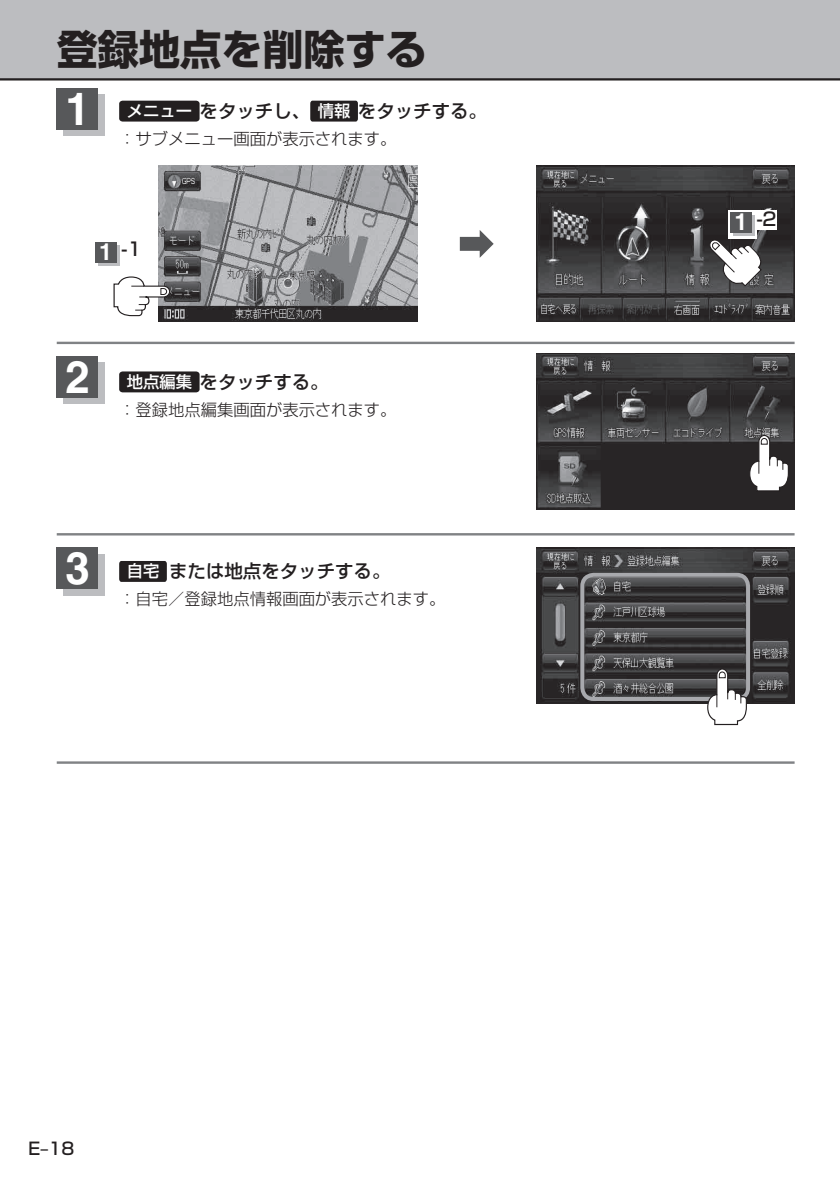
<style>
.page{position:relative;width:840px;height:1191px;background:#fff}
.page>*{position:absolute;margin:0;border:0;box-sizing:border-box;transform-origin:0 0}
.t1{font:700 45.2px "Helvetica";color:#fff}
.t2{font:41.2px "Shin Go Pro Bold 90 msp RKSJ H";color:#231f20}
.t3{font:18.4px "Shin Go Pro Medium 90 msp RKSJ H";color:#231f20}
.t4{font:17px "Shin Go Pro Medium 90 msp RKSJ H";color:#231f20}
.t5{font:16.2px "Shin Go Pro Light 90 msp RKSJ H";color:#231f20}
.s1{font-size:16.2px;color:#fff}
.s2{font-family:"Helvetica";font-weight:700;font-size:23.4px;color:#fff}
</style>
<div class="page">
<div style="left:0;top:0;width:839px;height:79px;background:#bcbdc0"></div>
<hr style="left:0;top:78px;width:839px;height:2px;background:#231f20">
<div style="left:119px;top:371px;width:80px;height:21px;background:#231f20;border-radius:3px"></div>
<div style="left:119px;top:561px;width:48px;height:21px;background:#231f20;border-radius:3px"></div>
<img style="left:536px;top:547px;width:258px;height:156px">
<img style="left:536px;top:353px;width:258px;height:156px">
<img style="left:536px;top:166px;width:258px;height:156px">
<img style="left:159px;top:166px;width:258px;height:156px">
<svg style="left:113px;top:276px;width:57px;height:40px"></svg>
<svg style="left:95px;top:242px;width:25px;height:24px"></svg>
<svg style="left:98px;top:245px;width:21px;height:21px"></svg>
<div style="left:95px;top:241px;width:21px;height:21px;background:#57585a"></div>
<div style="left:63px;top:95px;width:42px;height:41px;background:#bcbdc0"></div>
<div style="left:57px;top:88px;width:41px;height:41px;background:#57585a"></div>
<div style="left:119px;top:101px;width:80px;height:21px;background:#231f20;border-radius:3px"></div>
<div style="left:310px;top:101px;width:48px;height:21px;background:#231f20;border-radius:3px"></div>
<hr style="left:57px;top:342px;width:737px;height:2px;background:#808285">
<div style="left:63px;top:363px;width:42px;height:41px;background:#bcbdc0"></div>
<div style="left:57px;top:356px;width:41px;height:41px;background:#57585a"></div>
<hr style="left:57px;top:533px;width:737px;height:2px;background:#808285">
<div style="left:63px;top:554px;width:42px;height:41px;background:#bcbdc0"></div>
<div style="left:57px;top:547px;width:41px;height:41px;background:#57585a"></div>
<hr style="left:57px;top:761px;width:737px;height:2px;background:#808285">
<svg style="left:459px;top:230px;width:34px;height:28px"></svg>
<svg style="left:699px;top:223px;width:68px;height:69px"></svg>
<svg style="left:728px;top:210px;width:28px;height:28px"></svg>
<svg style="left:733px;top:215px;width:21px;height:21px"></svg>
<div style="left:730px;top:212px;width:21px;height:21px;background:#57585a"></div>
<div style="left:756px;top:210px;width:20px;height:20px;background:#fff"></div>
<svg style="left:748px;top:435px;width:40px;height:56px"></svg>
<div style="left:580px;top:573px;width:169px;height:128px;border:4px solid #a8a9ad;border-radius:11px"></div>
<svg style="left:706px;top:668px;width:40px;height:57px"></svg>
<h2 class="t2" style="left:57px;top:34px;width:371px">登録地点を削除する</h2>
<h1 class="t1" style="left:65px;top:93px;width:26px">1</h1>
<p class="t3" style="left:127px;top:104px;width:361px"><span class="s1">メニュー</span>をタッチし、<span class="s1">情報</span>をタッチする。</p>
<p class="t5" style="left:119px;top:133px;width:279px">：サブメニュー画面が表示されます。</p>
<p class="t3" style="left:99px;top:242px;width:44px"><span class="s2">1</span> -1</p>
<h1 class="t1" style="left:65px;top:360px;width:26px">2</h1>
<p class="t3" style="left:127px;top:375px;width:203px"><span class="s1">地点編集</span>をタッチする。</p>
<p class="t5" style="left:119px;top:403px;width:279px">：登録地点編集画面が表示されます。</p>
<h1 class="t1" style="left:65px;top:552px;width:26px">3</h1>
<p class="t3" style="left:127px;top:564px;width:265px"><span class="s1">自宅</span>または地点をタッチする。</p>
<p class="t5" style="left:119px;top:593px;width:327px">：自宅／登録地点情報画面が表示されます。</p>
<p class="t4" style="left:28px;top:1142px;width:47px">E‒18</p>
<p class="t3" style="left:734px;top:212px;width:44px"><span class="s2">1</span> -2</p>
</div>
